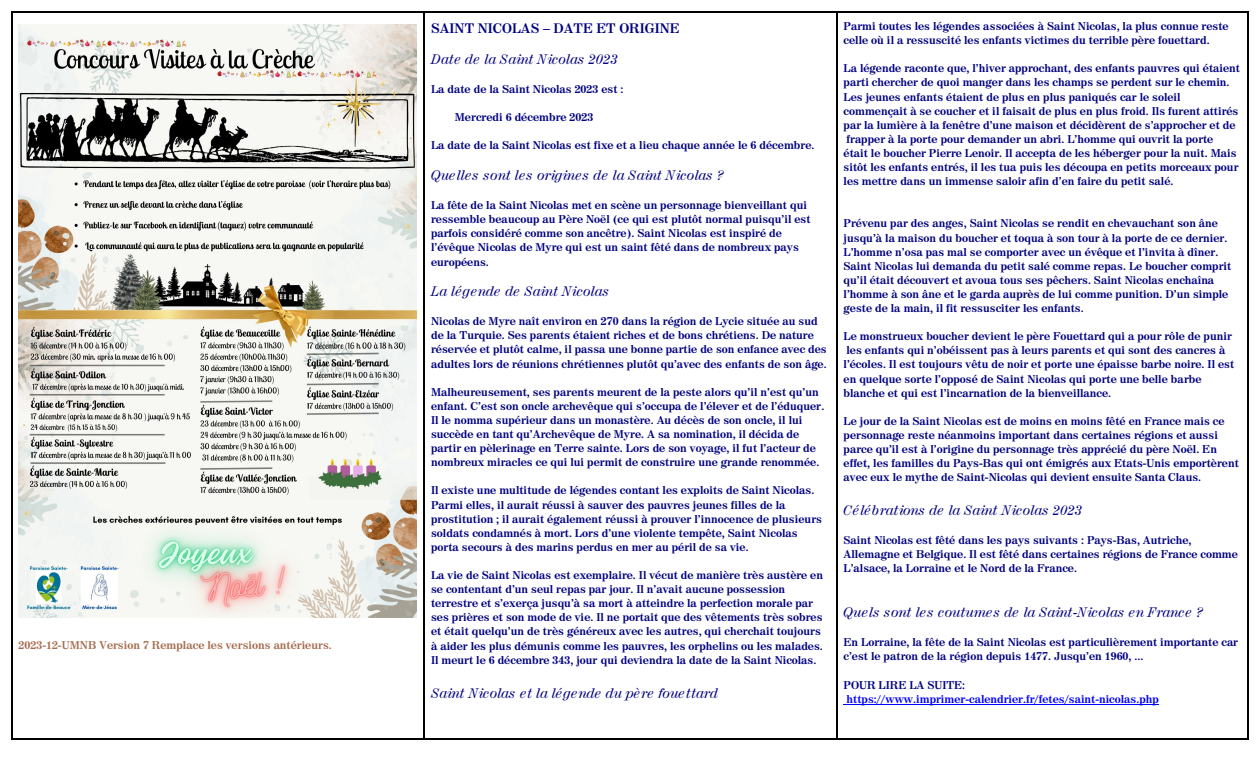
<style>
.page{position:relative;width:1260px;height:765px;background:#fff}
.page>*{position:absolute;margin:0;border:0;box-sizing:border-box;transform-origin:0 0}
.t1{font:italic 13.75px "Century 725 BT";letter-spacing:-.005em;color:#000080}
.t2{font:700 13.75px "Century 725 BT";letter-spacing:.005em;color:#000080}
.t3{font:700 11.25px/14.1px "Century 725 BT";color:#000080}
.t4{font:700 11.25px "Century 725 BT";color:#00f}
.t5{font:700 11.25px "Century 725 BT";color:#a66b4d}
</style>
<div class="page">
<hr style="left:11px;top:11px;width:1px;height:729px;background:#000">
<hr style="left:11px;top:11px;width:412px;height:1px;background:#000">
<hr style="left:11px;top:739px;width:412px;height:1px;background:#000">
<hr style="left:424px;top:11px;width:1px;height:729px;background:#000">
<hr style="left:424px;top:11px;width:412px;height:1px;background:#000">
<hr style="left:424px;top:739px;width:412px;height:1px;background:#000">
<hr style="left:836px;top:11px;width:1px;height:729px;background:#000">
<hr style="left:1248px;top:11px;width:1px;height:729px;background:#000">
<hr style="left:836px;top:11px;width:413px;height:1px;background:#000">
<hr style="left:836px;top:739px;width:413px;height:1px;background:#000">
<img style="left:19px;top:24px;width:397px;height:594px">
<hr style="left:844px;top:705px;width:315px;height:1px;background:#00f">
<p class="t5" style="left:19px;top:640px;width:315px">2023-12-UMNB Version 7 Remplace les versions antérieurs.</p>
<p class="t2" style="left:431px;top:22px;width:250px">SAINT NICOLAS – DATE ET ORIGINE</p>
<p class="t1" style="left:431px;top:54px;width:188px">Date de la Saint Nicolas 2023</p>
<p class="t3" style="left:431px;top:83px;width:194px">La date de la Saint Nicolas 2023 est :</p>
<p class="t3" style="left:455px;top:111px;width:140px">Mercredi 6 décembre 2023</p>
<p class="t3" style="left:431px;top:139px;width:385px">La date de la Saint Nicolas est fixe et a lieu chaque année le 6 décembre.</p>
<p class="t1" style="left:431px;top:170px;width:294px">Quelles sont les origines de la Saint Nicolas ?</p>
<p class="t3" style="left:431px;top:199px;width:381px">La fête de la Saint Nicolas met en scène un personnage bienveillant qui ressemble beaucoup au Père Noël (ce qui est plutôt normal puisqu’il est parfois considéré comme son ancêtre). Saint Nicolas est inspiré de l’évêque Nicolas de Myre qui est un saint fêté dans de nombreux pays européens.</p>
<p class="t1" style="left:431px;top:286px;width:179px">La légende de Saint Nicolas</p>
<p class="t3" style="left:431px;top:315px;width:397px">Nicolas de Myre naît environ en 270 dans la région de Lycie située au sud de la Turquie. Ses parents étaient riches et de bons chrétiens. De nature réservée et plutôt calme, il passa une bonne partie de son enfance avec des adultes lors de réunions chrétiennes plutôt qu’avec des enfants de son âge.</p>
<p class="t3" style="left:431px;top:386px;width:395px">Malheureusement, ses parents meurent de la peste alors qu’il n’est qu’un enfant. C’est son oncle archevêque qui s’occupa de l’élever et de l’éduquer.<br>Il le nomma supérieur dans un monastère. Au décès de son oncle, il lui succède en tant qu’Archevêque de Myre. A sa nomination, il décida de partir en pèlerinage en Terre sainte. Lors de son voyage, il fut l’acteur de nombreux miracles ce qui lui permit de construire une grande renommée.</p>
<p class="t3" style="left:431px;top:484px;width:392px">Il existe une multitude de légendes contant les exploits de Saint Nicolas.<br>Parmi elles, il aurait réussi à sauver des pauvres jeunes filles de la prostitution ; il aurait également réussi à prouver l’innocence de plusieurs soldats condamnés à mort. Lors d’une violente tempête, Saint Nicolas porta secours à des marins perdus en mer au péril de sa vie.</p>
<p class="t3" style="left:431px;top:569px;width:393px">La vie de Saint Nicolas est exemplaire. Il vécut de manière très austère en se contentant d’un seul repas par jour. Il n’avait aucune possession terrestre et s’exerça jusqu’à sa mort à atteindre la perfection morale par ses prières et son mode de vie. Il ne portait que des vêtements très sobres et était quelqu’un de très généreux avec les autres, qui cherchait toujours à aider les plus démunis comme les pauvres, les orphelins ou les malades.<br>Il meurt le 6 décembre 343, jour qui deviendra la date de la Saint Nicolas.</p>
<p class="t1" style="left:431px;top:687px;width:289px">Saint Nicolas et la légende du père fouettard</p>
<p class="t3" style="left:844px;top:20px;width:387px">Parmi toutes les légendes associées à Saint Nicolas, la plus connue reste celle où il a ressuscité les enfants victimes du terrible père fouettard.</p>
<p class="t3" style="left:844px;top:62px;width:398px">La légende raconte que, l’hiver approchant, des enfants pauvres qui étaient parti chercher de quoi manger dans les champs se perdent sur le chemin.<br>Les jeunes enfants étaient de plus en plus paniqués car le soleil commençait à se coucher et il faisait de plus en plus froid. Ils furent attirés par la lumière à la fenêtre d’une maison et décidèrent de s’approcher et de frapper à la porte pour demander un abri. L’homme qui ouvrit la porte<br>était le boucher Pierre Lenoir. Il accepta de les héberger pour la nuit. Mais sitôt les enfants entrés, il les tua puis les découpa en petits morceaux pour les mettre dans un immense saloir afin d’en faire du petit salé.</p>
<p class="t3" style="left:844px;top:217px;width:389px">Prévenu par des anges, Saint Nicolas se rendit en chevauchant son âne jusqu’à la maison du boucher et toqua à son tour à la porte de ce dernier.<br>L’homme n’osa pas mal se comporter avec un évêque et l’invita à dîner.<br>Saint Nicolas lui demanda du petit salé comme repas. Le boucher comprit qu’il était découvert et avoua tous ses pêchers. Saint Nicolas enchaîna l’homme à son âne et le garda auprès de lui comme punition. D’un simple geste de la main, il fit ressusciter les enfants.</p>
<p class="t3" style="left:844px;top:330px;width:392px">Le monstrueux boucher devient le père Fouettard qui a pour rôle de punir les enfants qui n’obéissent pas à leurs parents et qui sont des cancres à l’écoles. Il est toujours vêtu de noir et porte une épaisse barbe noire. Il est en quelque sorte l’opposé de Saint Nicolas qui porte une belle barbe blanche et qui est l’incarnation de la bienveillance.</p>
<p class="t3" style="left:844px;top:415px;width:397px">Le jour de la Saint Nicolas est de moins en moins fêté en France mais ce personnage reste néanmoins important dans certaines régions et aussi parce qu’il est à l’origine du personnage très apprécié du père Noël. En effet, les familles du Pays-Bas qui ont émigrés aux Etats-Unis emportèrent avec eux le mythe de Saint-Nicolas qui devient ensuite Santa Claus.</p>
<p class="t1" style="left:844px;top:505px;width:240px">Célébrations de la Saint Nicolas 2023</p>
<p class="t3" style="left:844px;top:534px;width:396px">Saint Nicolas est fêté dans les pays suivants : Pays-Bas, Autriche,<br>Allemagne et Belgique. Il est fêté dans certaines régions de France comme<br>L’alsace, la Lorraine et le Nord de la France.</p>
<p class="t1" style="left:844px;top:607px;width:361px">Quels sont les coutumes de la Saint-Nicolas en France ?</p>
<p class="t3" style="left:844px;top:636px;width:396px">En Lorraine, la fête de la Saint Nicolas est particulièrement importante car c’est le patron de la région depuis 1477. Jusqu’en 1960, ...</p>
<p class="t3" style="left:844px;top:679px;width:123px">POUR LIRE LA SUITE:</p>
<p class="t4" style="left:847px;top:694px;width:314px">https://www.imprimer-calendrier.fr/fetes/saint-nicolas.php</p>
</div>
